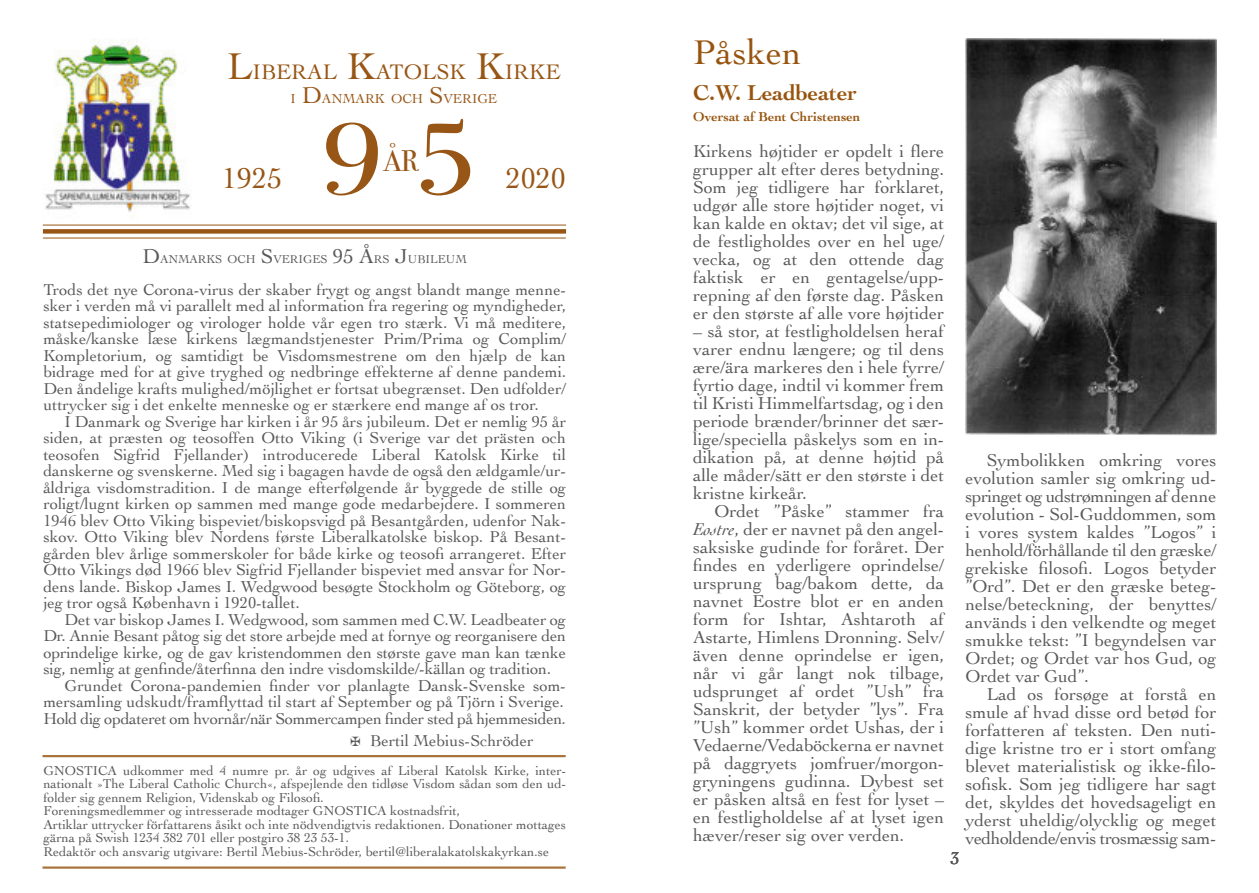
<style>
.page{position:relative;width:1259px;height:893px;background:#fff}
.page>*{position:absolute;margin:0;border:0;box-sizing:border-box;transform-origin:0 0}
.t1{font:108px "Bodoni Svty Two SCITCTT";color:#985616;scale:1.16 1}
.t2{font:36px "Cochin";color:#97540e}
.t3{font:30px "Cochin";color:#985616}
.t4{font:30px "Bodoni Svty Two SCITCTT";color:#985616}
.t5{font:700 22.5px "Cochin";color:#97540e}
.t6{font:22.05px "Cochin";color:#985616}
.t7{font:18px/18px "Cochin";color:#595959;text-align:justify}
.t8{font:16.5px/16.5px "Cochin";letter-spacing:-.01em;color:#595959;text-align:justify}
.t9{font:13.5px/13.5px "Cochin";color:#595959}
.t10{font:700 13.5px "Cochin";color:#97540e}
.t11{font:13.5px "Cochin";color:#985616}
.t12{font:11.85px "Cochin";color:#595959}
.s1{font-size:39px}
.s2{font-size:24px}
.s3{font-size:21px}
.s4{font-family:"Menlo"}
.s5{font-style:italic}
</style>
<div class="page">
<img style="left:43px;top:39px;width:149px;height:186px">
<hr style="left:43px;top:225px;width:523px;height:1px;background:#985616">
<div style="left:43px;top:229px;width:523px;height:5px;background:#985616"></div>
<hr style="left:43px;top:238px;width:523px;height:1px;background:#985616">
<hr style="left:42px;top:755px;width:523px;height:2px;background:#a9733e">
<hr style="left:42px;top:866px;width:523px;height:3px;background:#985616;opacity:.83">
<img style="left:965px;top:38px;width:251px;height:398px">
<h3 class="t6" style="left:227px;top:63px;width:335px"><span class="s1">L</span>IBERAL <span class="s1">K</span>ATOLSK <span class="s1">K</span>IRKE</h3>
<p class="t11" style="left:291px;top:93px;width:208px">I <span class="s2">D</span>ANMARK OCH <span class="s2">S</span>VERIGE</p>
<h1 class="t1" style="left:321px;top:70px;width:133px">9 5</h1>
<h3 class="t4" style="left:383px;top:143px;width:37px">ÅR</h3>
<h3 class="t3" style="left:222px;top:166px;width:62px">1925</h3>
<h3 class="t3" style="left:506px;top:166px;width:62px">2020</h3>
<p class="t12" style="left:143px;top:255px;width:326px"><span class="s3">D</span>ANMARKS OCH <span class="s3">S</span>VERIGES <span class="s3">95 Å</span>RS <span class="s3">J</span>UBILEUM</p>
<p class="t8" style="left:43px;top:283px;width:524px">Trods det nye Corona-virus der skaber frygt og angst blandt mange menne&shy;sker i verden må vi parallelt med al information fra regering og myndigheder, statsepedimiologer og virologer holde vår egen tro stærk. Vi må meditere, måske/kanske læse kirkens lægmandstjenester Prim/Prima og Complim/ Kompletorium, og samtidigt be Visdomsmestrene om den hjælp de kan bidrage med for at give tryghed og nedbringe effekterne af denne pandemi.<br>Den åndelige krafts mulighed/möjlighet er fortsat ubegrænset. Den udfolder/ uttrycker sig i det enkelte menneske og er stærkere end mange af os tror.</p>
<p class="t8" style="left:43px;top:415px;width:524px;text-indent:21px">I Danmark og Sverige har kirken i år 95 års jubileum. Det er nemlig 95 år siden, at præsten og teosoffen Otto Viking (i Sverige var det prästen och teosofen Sigfrid Fjellander) introducerede Liberal Katolsk Kirke til danskerne og svenskerne. Med sig i bagagen havde de også den ældgamle/ur&shy;åldriga visdomstradition. I de mange efterfølgende år byggede de stille og roligt/lugnt kirken op sammen med mange gode medarbejdere. I sommeren 1946 blev Otto Viking bispeviet/biskopsvigd på Besantgården, udenfor Nak&shy;skov. Otto Viking blev Nordens første Liberalkatolske biskop. På Besant&shy;gården blev årlige sommerskoler for både kirke og teosofi arrangeret. Efter Otto Vikings død 1966 blev Sigfrid Fjellander bispeviet med ansvar for Nor&shy;dens lande. Biskop James I. Wedgwood besøgte Stockholm og Göteborg, og jeg tror også København i 1920-tallet.</p>
<p class="t8" style="left:65px;top:613px;width:503px">Det var biskop James I. Wedgwood, som sammen med C.W. Leadbeater og</p>
<p class="t8" style="left:43px;top:629px;width:524px">Dr. Annie Besant påtog sig det store arbejde med at fornye og reorganisere den</p>
<p class="t8" style="left:43px;top:646px;width:524px">oprindelige kirke, og de gav kristendommen den største gave man kan tænke</p>
<p class="t8" style="left:43px;top:662px;width:509px">sig, nemlig at genfinde/återfinna den indre visdomskilde/-källan og tradition.</p>
<p class="t8" style="left:65px;top:679px;width:503px">Grundet Corona-pandemien finder vor planlagte Dansk-Svenske som-</p>
<p class="t8" style="left:43px;top:695px;width:522px">mersamling udskudt/framflyttad til start af September og på Tjörn i Sverige.</p>
<p class="t8" style="left:43px;top:712px;width:524px">Hold dig opdateret om hvornår/när Sommercampen finder sted på hjemmesiden.</p>
<p class="t8" style="left:350px;top:734px;width:185px"><span class="s4">✠</span> Bertil Mebius-Schröder</p>
<p class="t9" style="left:43px;top:765px;width:524px">GNOSTICA udkommer med 4 numre pr. år og udgives af Liberal Katolsk Kirke, inter&shy;nationalt »The Liberal Catholic Church«, afspejlende den tidløse Visdom sådan som den ud&shy;folder sig gennem Religion, Videnskab og Filosofi.<br>Foreningsmedlemmer og intresserade modtager GNOSTICA kostnadsfrit,<br>Artiklar uttrycker författarens åsikt och inte nödvendigtvis redaktionen. Donationer mottages gärna på Swish 1234 382 701 eller postgiro 38 23 53-1.<br>Redaktör och ansvarig utgivare: Bertil Mebius-Schröder, bertil@liberalakatolskakyrkan.se</p>
<h2 class="t2" style="left:693px;top:39px;width:110px">Påsken</h2>
<h3 class="t5" style="left:693px;top:84px;width:165px">C.W. Leadbeater</h3>
<p class="t10" style="left:693px;top:112px;width:169px">Oversat af Bent Christensen</p>
<p class="t7" style="left:693px;top:143px;width:252px">Kirkens højtider er opdelt i flere grupper alt efter deres betydning.<br>Som jeg tidligere har forklaret, udgør alle store højtider noget, vi kan kalde en oktav; det vil sige, at de festligholdes over en hel uge/ vecka, og at den ottende dag faktisk er en gentagelse/upp&shy;repning af den første dag. Påsken er den største af alle vore højtider</p>
<p class="t7" style="left:693px;top:323px;width:252px">– så stor, at festligholdelsen heraf varer endnu længere; og til dens ære/ära markeres den i hele fyrre/ fyrtio dage, indtil vi kommer frem til Kristi Himmelfartsdag, og i den periode brænder/brinner det sær&shy;lige/speciella påskelys som en in&shy;dikation på, at denne højtid på alle måder/sätt er den største i det kristne kirkeår.</p>
<p class="t7" style="left:693px;top:503px;width:252px;text-indent:21px">Ordet ”Påske” stammer fra <span class="s5">Eostre</span>, der er navnet på den angel&shy;saksiske gudinde for foråret. Der findes en yderligere oprindelse/ ursprung bag/bakom dette, da navnet Eostre blot er en anden form for Ishtar, Ashtaroth af Astarte, Himlens Dronning. Selv/ även denne oprindelse er igen, når vi går langt nok tilbage, udsprunget af ordet ”Ush” fra Sanskrit, der betyder ”lys”. Fra ”Ush” kommer ordet Ushas, der i Vedaerne/Vedaböckerna er navnet på daggryets jomfruer/morgon&shy;gryningens gudinna. Dybest set er påsken altså en fest for lyset – en festligholdelse af at lyset igen hæver/reser sig over verden.</p>
<p class="t7" style="left:965px;top:452px;width:252px;text-indent:21px">Symbolikken omkring vores evolution samler sig omkring ud&shy;springet og udstrømningen af denne evolution - Sol-Guddommen, som i vores system kaldes ”Logos” i henhold/förhållande til den græske/ grekiske filosofi. Logos betyder ”Ord”. Det er den græske beteg&shy;nelse/beteckning, der benyttes/ används i den velkendte og meget smukke tekst: ”I begyndelsen var Ordet; og Ordet var hos Gud, og Ordet var Gud”.</p>
<p class="t7" style="left:965px;top:686px;width:252px;text-indent:21px">Lad os forsøge at forstå en smule af hvad disse ord betød for forfatteren af teksten. Den nuti&shy;dige kristne tro er i stort omfang blevet materialistisk og ikke-filo&shy;sofisk. Som jeg tidligere har sagt det, skyldes det hovedsageligt en yderst uheldig/olycklig og meget vedholdende/envis trosmæssig sam-</p>
<p class="t7" style="left:950px;top:851px;width:10px">3</p>
</div>
